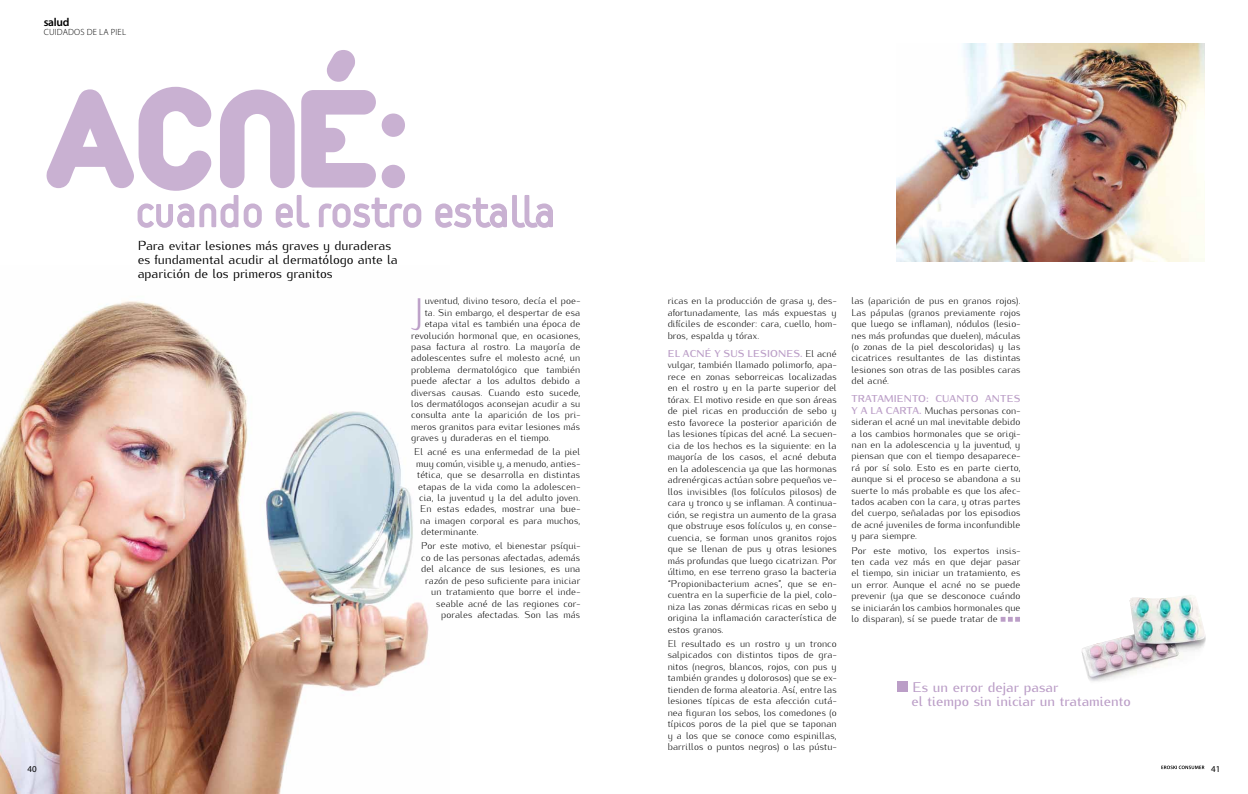
<style>
.page{position:relative;width:1248px;height:794px;background:#fff}
.page>*{position:absolute;margin:0;border:0;box-sizing:border-box;transform-origin:0 0}
.t1{font:900 147.7px "Duepuntozero";color:#c9b1d2}
.t2{font:42px "VSV Melon Regular";letter-spacing:-.04em;color:#c9b1d2}
.t3{font:300 41.1px "Kurier";color:#bb9ec7}
.t4{font:500 14px/14px "Kurier";color:#bb9ec7}
.t5{font:13px/14px "Kurier";letter-spacing:-.005em;color:#000}
.t6{font:600 11.5px "Myriad Pro";letter-spacing:-.02em;color:#000}
.t7{font:700 10px "Kurier";letter-spacing:.015em;color:#bb9ec7}
.t8{font:300 9.8px/11.5px "Kurier";letter-spacing:.005em;color:#000;text-align:justify}
.t9{font:300 9px "Myriad Pro";letter-spacing:.02em;color:#000}
.t10{font:9px "Myriad Pro";color:#000}
.s1{font-weight:300;font-size:9.8px;color:#000}
.s2{font-weight:700;font-size:10px;color:#bb9ec7}
</style>
<div class="page">
<img style="left:0;top:301px;width:429px;height:493px">
<img style="left:1081px;top:595px;width:125px;height:87px">
<svg style="left:1161px;top:765px;width:43px;height:4px"></svg>
<div style="left:897px;top:681px;width:10px;height:10px;background:#bb9ec7"></div>
<img style="left:896px;top:44px;width:308px;height:217px">
<svg style="left:137px;top:195px;width:125px;height:33px"></svg>
<svg style="left:275px;top:195px;width:35px;height:33px"></svg>
<svg style="left:318px;top:197px;width:104px;height:31px"></svg>
<svg style="left:435px;top:195px;width:118px;height:33px"></svg>
<svg style="left:1000px;top:617px;width:19px;height:4px"></svg>
<p class="t6" style="left:44px;top:16px;width:27px">salud</p>
<p class="t9" style="left:44px;top:27px;width:84px">CUIDADOS DE LA PIEL</p>
<h1 class="t1" style="left:44px;top:49px;width:367px">ACNÉ:</h1>
<h2 class="t2" style="left:135px;top:186px;width:423px">cuando el rostro estalla</h2>
<h3 class="t5" style="left:138px;top:237px;width:262px">Para evitar lesiones más graves y duraderas es fundamental acudir al dermatólogo ante la aparición de los primeros granitos</h3>
<h3 class="t3" style="left:411px;top:281px;width:15px">J</h3>
<p class="t8" style="left:424px;top:294px;width:157px">uventud, divino tesoro, decía el poe-</p>
<p class="t8" style="left:424px;top:306px;width:157px">ta. Sin embargo, el despertar de esa</p>
<p class="t8" style="left:424px;top:317px;width:157px">etapa vital es también una época de</p>
<p class="t8" style="left:411px;top:328px;width:170px">revolución hormonal que, en ocasiones,</p>
<p class="t8" style="left:411px;top:340px;width:170px">pasa factura al rostro. La mayoría de</p>
<p class="t8" style="left:411px;top:351px;width:170px">adolescentes sufre el molesto acné, un</p>
<p class="t8" style="left:411px;top:363px;width:170px">problema dermatológico que también</p>
<p class="t8" style="left:411px;top:374px;width:170px">puede afectar a los adultos debido a</p>
<p class="t8" style="left:411px;top:385px;width:170px">diversas causas. Cuando esto sucede,</p>
<p class="t8" style="left:411px;top:397px;width:170px">los dermatólogos aconsejan acudir a su</p>
<p class="t8" style="left:411px;top:408px;width:170px">consulta ante la aparición de los pri-</p>
<p class="t8" style="left:411px;top:420px;width:170px">meros granitos para evitar lesiones más</p>
<p class="t8" style="left:411px;top:431px;width:141px">graves y duraderas en el tiempo.</p>
<p class="t8" style="left:414px;top:445px;width:167px">El acné es una enfermedad de la piel</p>
<p class="t8" style="left:416px;top:457px;width:165px">muy común, visible y, a menudo, anties-</p>
<p class="t8" style="left:417px;top:468px;width:164px">tética, que se desarrolla en distintas</p>
<p class="t8" style="left:418px;top:479px;width:163px">etapas de la vida como la adolescen-</p>
<p class="t8" style="left:419px;top:491px;width:162px">cia, la juventud y la del adulto joven.</p>
<p class="t8" style="left:420px;top:502px;width:161px">En estas edades, mostrar una bue-</p>
<p class="t8" style="left:420px;top:514px;width:161px">na imagen corporal es para muchos,</p>
<p class="t8" style="left:421px;top:525px;width:59px">determinante.</p>
<p class="t8" style="left:421px;top:539px;width:160px;text-align:right">Por este motivo, el bienestar psíqui&shy;co de las personas afectadas, además del alcance de sus lesiones, es una razón de peso suficiente para iniciar un tratamiento que borre el inde&shy;seable acné de las regiones cor&shy;porales afectadas. Son las más</p>
<p class="t8" style="left:667px;top:294px;width:170px">ricas en la producción de grasa y, des&shy;afortunadamente, las más expuestas y difíciles de esconder: cara, cuello, hom&shy;bros, espalda y tórax.</p>
<p class="t7" style="left:667px;top:346px;width:170px">EL ACNÉ Y SUS LESIONES. <span class="s1">El acné</span></p>
<p class="t8" style="left:667px;top:358px;width:170px">vulgar, también llamado polimorfo, apa&shy;rece en zonas seborreicas localizadas en el rostro y en la parte superior del tórax. El motivo reside en que son áreas de piel ricas en producción de sebo y esto favorece la posterior aparición de las lesiones típicas del acné. La secuen&shy;cia de los hechos es la siguiente: en la mayoría de los casos, el acné debuta en la adolescencia ya que las hormonas adrenérgicas actúan sobre pequeños ve&shy;llos invisibles (los folículos pilosos) de cara y tronco y se inflaman. A continua&shy;ción, se registra un aumento de la grasa que obstruye esos folículos y, en conse&shy;cuencia, se forman unos granitos rojos que se llenan de pus y otras lesiones más profundas que luego cicatrizan. Por último, en ese terreno graso la bacteria “Propionibacterium acnes”, que se en&shy;cuentra en la superficie de la piel, colo&shy;niza las zonas dérmicas ricas en sebo y origina la inflamación característica de estos granos.</p>
<p class="t8" style="left:667px;top:637px;width:170px">El resultado es un rostro y un tronco salpicados con distintos tipos de gra&shy;nitos (negros, blancos, rojos, con pus y también grandes y dolorosos) que se ex&shy;tienden de forma aleatoria. Así, entre las lesiones típicas de esta afección cutá&shy;nea figuran los sebos, los comedones (o típicos poros de la piel que se taponan y a los que se conoce como espinillas, barrillos o puntos negros) o las pústu-</p>
<p class="t8" style="left:851px;top:294px;width:170px">las (aparición de pus en granos rojos).<br>Las pápulas (granos previamente rojos que luego se inflaman), nódulos (lesio&shy;nes más profundas que duelen), máculas (o zonas de la piel descoloridas) y las cicatrices resultantes de las distintas lesiones son otras de las posibles caras del acné.</p>
<p class="t7" style="left:851px;top:391px;width:170px">TRATAMIENTO: CUANTO ANTES</p>
<p class="t8" style="left:851px;top:404px;width:170px"><span class="s2">Y A LA CARTA.</span> Muchas personas con&shy;sideran el acné un mal inevitable debido a los cambios hormonales que se origi&shy;nan en la adolescencia y la juventud, y piensan que con el tiempo desaparece&shy;rá por sí solo. Esto es en parte cierto, aunque si el proceso se abandona a su suerte lo más probable es que los afec&shy;tados acaben con la cara, y otras partes del cuerpo, señaladas por los episodios de acné juveniles de forma inconfundible y para siempre.</p>
<p class="t8" style="left:851px;top:543px;width:170px">Por este motivo, los expertos insis&shy;ten cada vez más en que dejar pasar el tiempo, sin iniciar un tratamiento, es un error. Aunque el acné no se puede prevenir (ya que se desconoce cuándo se iniciarán los cambios hormonales que lo disparan), sí se puede tratar de</p>
<h3 class="t4" style="left:911px;top:678px;width:221px">Es un error dejar pasar<br>el tiempo sin iniciar un tratamiento</h3>
<p class="t10" style="left:28px;top:763px;width:11px">40</p>
<p class="t10" style="left:1210px;top:763px;width:11px">41</p>
</div>
